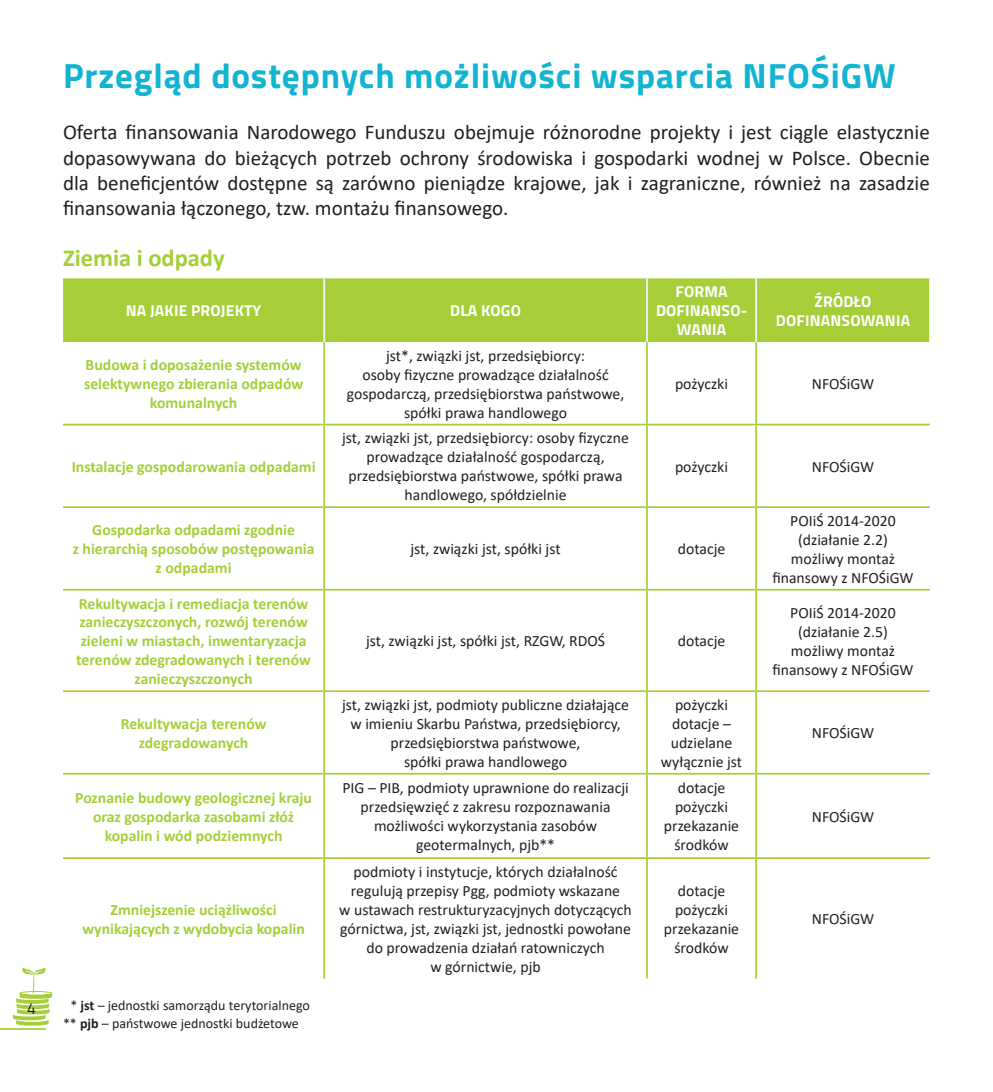
<style>
.page{position:relative;width:993px;height:1092px;background:#fff}
.page>*{position:absolute;margin:0;border:0;box-sizing:border-box;transform-origin:0 0}
.śródtytuł{font:700 35px "Titillium";letter-spacing:.025em;color:#12b4d1}
.tekst_główny{font:700 24.5px "Calibri";color:#a6ce39}
.tekst_główny-2{font:21px/25.4px "Calibri";color:#231f20;text-align:justify}
.TABELA-główny{font:15.75px/18.9px "Calibri";color:#231f20;text-align:center}
.TABELA-główny-zielon{font:700 15.75px/18.9px "Calibri";color:#a6ce39;text-align:center}
.TABELA-nagłówki{font:700 15.75px/18.9px "Titillium";letter-spacing:.01em;color:#fff;text-align:center}
.t1{font:15.75px "Titillium";color:#231f20}
.tekst_główny-3{font:14px "Calibri";color:#231f20}
.s1{font-weight:700}
</style>
<div class="page">
<svg style="left:13px;top:967px;width:39px;height:58px"></svg>
<hr style="left:0;top:1027px;width:46px;height:2px;background:#a6ce39">
<div style="left:63px;top:278px;width:865px;height:64px;background:#a6ce39"></div>
<hr style="left:323px;top:278px;width:2px;height:64px;background:#f2f3f4">
<hr style="left:645px;top:278px;width:2px;height:64px;background:#f2f3f4">
<hr style="left:755px;top:278px;width:1px;height:64px;background:#f2f3f4">
<hr style="left:928px;top:278px;width:2px;height:64px;background:#f2f3f4">
<hr style="left:323px;top:342px;width:2px;height:81px;background:#a6ce39">
<hr style="left:645px;top:342px;width:2px;height:81px;background:#a6ce39">
<hr style="left:755px;top:342px;width:1px;height:81px;background:#a6ce39">
<hr style="left:63px;top:423px;width:261px;height:2px;background:#a6ce39">
<hr style="left:324px;top:423px;width:322px;height:2px;background:#a6ce39">
<hr style="left:323px;top:425px;width:2px;height:81px;background:#a6ce39">
<hr style="left:646px;top:423px;width:110px;height:2px;background:#a6ce39">
<hr style="left:645px;top:425px;width:2px;height:81px;background:#a6ce39">
<hr style="left:756px;top:423px;width:173px;height:2px;background:#a6ce39">
<hr style="left:755px;top:425px;width:1px;height:81px;background:#a6ce39">
<hr style="left:63px;top:506px;width:261px;height:2px;background:#a6ce39">
<hr style="left:324px;top:506px;width:322px;height:2px;background:#a6ce39">
<hr style="left:323px;top:508px;width:2px;height:80px;background:#a6ce39">
<hr style="left:646px;top:506px;width:110px;height:2px;background:#a6ce39">
<hr style="left:645px;top:508px;width:2px;height:80px;background:#a6ce39">
<hr style="left:756px;top:506px;width:173px;height:2px;background:#a6ce39">
<hr style="left:755px;top:508px;width:1px;height:80px;background:#a6ce39">
<hr style="left:63px;top:588px;width:261px;height:2px;background:#a6ce39">
<hr style="left:324px;top:588px;width:322px;height:2px;background:#a6ce39">
<hr style="left:323px;top:590px;width:2px;height:100px;background:#a6ce39">
<hr style="left:646px;top:588px;width:110px;height:2px;background:#a6ce39">
<hr style="left:645px;top:590px;width:2px;height:100px;background:#a6ce39">
<hr style="left:756px;top:588px;width:173px;height:2px;background:#a6ce39">
<hr style="left:755px;top:590px;width:1px;height:100px;background:#a6ce39">
<hr style="left:323px;top:692px;width:2px;height:80px;background:#a6ce39">
<hr style="left:645px;top:692px;width:2px;height:80px;background:#a6ce39">
<hr style="left:755px;top:692px;width:1px;height:80px;background:#a6ce39">
<hr style="left:323px;top:774px;width:2px;height:83px;background:#a6ce39">
<hr style="left:645px;top:774px;width:2px;height:83px;background:#a6ce39">
<hr style="left:755px;top:774px;width:1px;height:83px;background:#a6ce39">
<hr style="left:63px;top:857px;width:261px;height:1px;background:#a6ce39">
<hr style="left:324px;top:857px;width:322px;height:1px;background:#a6ce39">
<hr style="left:323px;top:858px;width:2px;height:120px;background:#a6ce39">
<hr style="left:646px;top:857px;width:110px;height:1px;background:#a6ce39">
<hr style="left:645px;top:858px;width:2px;height:120px;background:#a6ce39">
<hr style="left:756px;top:857px;width:173px;height:1px;background:#a6ce39">
<hr style="left:755px;top:858px;width:1px;height:120px;background:#a6ce39">
<hr style="left:63px;top:772px;width:261px;height:2px;background:#a6ce39">
<hr style="left:324px;top:772px;width:322px;height:2px;background:#a6ce39">
<hr style="left:646px;top:772px;width:110px;height:2px;background:#a6ce39">
<hr style="left:756px;top:772px;width:173px;height:2px;background:#a6ce39">
<hr style="left:63px;top:690px;width:261px;height:2px;background:#a6ce39">
<hr style="left:324px;top:690px;width:322px;height:2px;background:#a6ce39">
<hr style="left:646px;top:690px;width:110px;height:2px;background:#a6ce39">
<hr style="left:756px;top:690px;width:173px;height:2px;background:#a6ce39">
<p class="t1" style="left:27px;top:997px;width:10px">4</p>
<p class="śródtytuł" style="left:63px;top:49px;width:833px">Przegląd dostępnych możliwości wsparcia NFOŚiGW</p>
<p class="tekst_główny-2" style="left:63px;top:119px;width:868px">Oferta finansowania Narodowego Funduszu obejmuje różnorodne projekty i jest ciągle elastycznie dopasowywana do bieżących potrzeb ochrony środowiska i gospodarki wodnej w Polsce. Obecnie dla beneficjentów dostępne są zarówno pieniądze krajowe, jak i zagraniczne, również na zasadzie finansowania łączonego, tzw. montażu finansowego.</p>
<p class="tekst_główny" style="left:63px;top:241px;width:163px">Ziemia i odpady</p>
<p class="TABELA-nagłówki" style="left:126px;top:300px;width:137px">NA JAKIE PROJEKTY</p>
<p class="TABELA-nagłówki" style="left:450px;top:300px;width:72px">DLA KOGO</p>
<p class="TABELA-główny-zielon" style="left:84px;top:355px;width:220px">Budowa i doposażenie systemów selektywnego zbierania odpadów komunalnych</p>
<p class="TABELA-główny-zielon" style="left:72px;top:457px;width:245px">Instalacje gospodarowania odpadami</p>
<p class="TABELA-główny" style="left:386px;top:346px;width:200px">jst*, związki jst, przedsiębiorcy:</p>
<p class="TABELA-główny" style="left:347px;top:364px;width:279px">osoby fizyczne prowadzące działalność gospodarczą, przedsiębiorstwa państwowe,</p>
<p class="TABELA-główny" style="left:404px;top:402px;width:164px">spółki prawa handlowego</p>
<p class="TABELA-główny" style="left:342px;top:428px;width:288px">jst, związki jst, przedsiębiorcy: osoby fizyczne prowadzące działalność gospodarczą, przedsiębiorstwa państwowe, spółki prawa handlowego, spółdzielnie</p>
<p class="TABELA-nagłówki" style="left:675px;top:281px;width:54px">FORMA</p>
<p class="TABELA-nagłówki" style="left:655px;top:300px;width:93px">DOFINANSO-<br>WANIA</p>
<p class="TABELA-nagłówki" style="left:814px;top:291px;width:58px">ŹRÓDŁO</p>
<p class="TABELA-nagłówki" style="left:775px;top:310px;width:136px">DOFINANSOWANIA</p>
<p class="TABELA-główny" style="left:674px;top:374px;width:55px">pożyczki</p>
<p class="TABELA-główny" style="left:811px;top:374px;width:64px">NFOŚiGW</p>
<p class="TABELA-główny" style="left:674px;top:456px;width:55px">pożyczki</p>
<p class="TABELA-główny" style="left:811px;top:456px;width:64px">NFOŚiGW</p>
<p class="TABELA-główny-zielon" style="left:73px;top:520px;width:243px">Gospodarka odpadami zgodnie<br>z hierarchią sposobów postępowania z odpadami</p>
<p class="TABELA-główny-zielon" style="left:76px;top:593px;width:236px">Rekultywacja i remediacja terenów zanieczyszczonych, rozwój terenów zieleni w miastach, inwentaryzacja terenów zdegradowanych i terenów zanieczyszczonych</p>
<p class="TABELA-główny-zielon" style="left:121px;top:714px;width:147px">Rekultywacja terenów zdegradowanych</p>
<p class="TABELA-główny" style="left:410px;top:539px;width:152px">jst, związki jst, spółki jst</p>
<p class="TABELA-główny" style="left:677px;top:539px;width:49px">dotacje</p>
<p class="TABELA-główny" style="left:366px;top:631px;width:240px">jst, związki jst, spółki jst, RZGW, RDOŚ</p>
<p class="TABELA-główny" style="left:677px;top:631px;width:49px">dotacje</p>
<p class="TABELA-główny" style="left:790px;top:511px;width:107px">POIiŚ 2014-2020</p>
<p class="TABELA-główny" style="left:797px;top:529px;width:91px">(działanie 2.2)</p>
<p class="TABELA-główny" style="left:772px;top:548px;width:143px">możliwy montaż finansowy z NFOŚiGW</p>
<p class="TABELA-główny" style="left:790px;top:603px;width:107px">POIiŚ 2014-2020</p>
<p class="TABELA-główny" style="left:797px;top:621px;width:91px">(działanie 2.5)</p>
<p class="TABELA-główny" style="left:772px;top:640px;width:143px">możliwy montaż finansowy z NFOŚiGW</p>
<p class="TABELA-główny" style="left:342px;top:695px;width:288px">jst, związki jst, podmioty publiczne działające w imieniu Skarbu Państwa, przedsiębiorcy, przedsiębiorstwa państwowe,</p>
<p class="TABELA-główny" style="left:404px;top:751px;width:164px">spółki prawa handlowego</p>
<p class="TABELA-główny" style="left:674px;top:695px;width:55px">pożyczki</p>
<p class="TABELA-główny" style="left:660px;top:713px;width:83px">dotacje – udzielane wyłącznie jst</p>
<p class="TABELA-główny" style="left:811px;top:723px;width:64px">NFOŚiGW</p>
<p class="TABELA-główny-zielon" style="left:75px;top:788px;width:238px">Poznanie budowy geologicznej kraju oraz gospodarka zasobami złóż kopalin i wód podziemnych</p>
<p class="TABELA-główny" style="left:342px;top:778px;width:288px">PIG – PIB, podmioty uprawnione do realizacji przedsięwzięć z zakresu rozpoznawania możliwości wykorzystania zasobów geotermalnych, pjb**</p>
<p class="TABELA-główny" style="left:677px;top:778px;width:49px">dotacje</p>
<p class="TABELA-główny" style="left:674px;top:797px;width:55px">pożyczki</p>
<p class="TABELA-główny" style="left:663px;top:816px;width:77px">przekazanie środków</p>
<p class="TABELA-główny-zielon" style="left:82px;top:899px;width:224px">Zmniejszenie uciążliwości wynikających z wydobycia kopalin</p>
<p class="tekst_główny-3" style="left:70px;top:995px;width:241px">* <span class="s1">jst</span> – jednostki samorządu terytorialnego</p>
<p class="tekst_główny-3" style="left:63px;top:1013px;width:237px">** <span class="s1">pjb</span> – państwowe jednostki budżetowe</p>
<p class="TABELA-główny" style="left:339px;top:861px;width:294px">podmioty i instytucje, których działalność regulują przepisy Pgg, podmioty wskazane<br>w ustawach restrukturyzacyjnych dotyczących górnictwa, jst, związki jst, jednostki powołane do prowadzenia działań ratowniczych<br>w górnictwie, pjb</p>
<p class="TABELA-główny" style="left:677px;top:880px;width:49px">dotacje</p>
<p class="TABELA-główny" style="left:674px;top:899px;width:55px">pożyczki</p>
<p class="TABELA-główny" style="left:663px;top:918px;width:77px">przekazanie środków</p>
<p class="TABELA-główny" style="left:811px;top:806px;width:64px">NFOŚiGW</p>
<p class="TABELA-główny" style="left:811px;top:909px;width:64px">NFOŚiGW</p>
</div>
